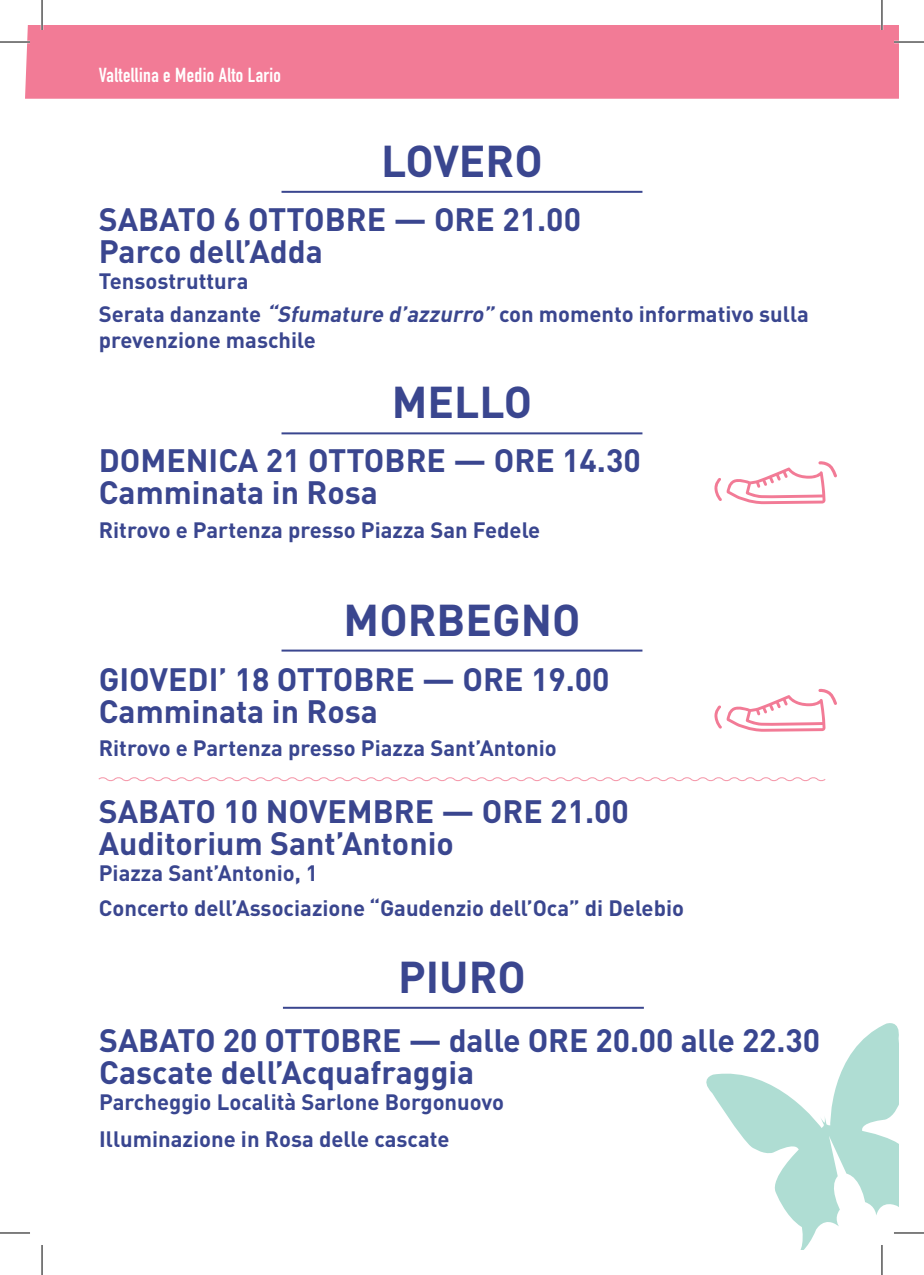
<style>
.page{position:relative;width:924px;height:1275px;background:#fff}
.page>*{position:absolute;margin:0;border:0;box-sizing:border-box;transform-origin:0 0}
.t1{font:700 44px "DIN";color:#3a468f}
.t2{font:700 32px/32px "DIN";color:#3a468f}
.t3{font:700 32px/32px "DIN";color:#394690}
.t4{font:700 22px/34.4px "DIN";color:#3a468f}
.t5{font:700 22px/37.2px "DIN";color:#394690}
.t6{font:700 20px "DIN Condensed";letter-spacing:.02em;color:#fff}
.s1{color:#394690}
.s2{font-style:italic}
</style>
<div class="page">
<div style="left:25px;top:25px;width:873px;height:74px;background:#f27b96"></div>
<hr style="left:281px;top:649px;width:361px;height:2px;background:#3a468f">
<hr style="left:281px;top:432px;width:361px;height:2px;background:#3a468f">
<hr style="left:281px;top:191px;width:361px;height:2px;background:#3a468f">
<hr style="left:283px;top:1006px;width:360px;height:2px;background:#3a468f">
<svg style="left:706px;top:1023px;width:192px;height:227px"></svg>
<svg style="left:714px;top:461px;width:122px;height:43px"></svg>
<svg style="left:714px;top:688px;width:122px;height:44px"></svg>
<svg style="left:98px;top:777px;width:728px;height:5px"></svg>
<hr style="left:0;top:41px;width:30px;height:2px;background:#fff">
<hr style="left:893px;top:41px;width:30px;height:2px;background:#fff">
<hr style="left:893px;top:1231px;width:30px;height:3px;background:#fff">
<hr style="left:41px;top:0;width:2px;height:30px;background:#fff">
<hr style="left:880px;top:0;width:2px;height:30px;background:#fff">
<hr style="left:880px;top:1245px;width:2px;height:30px;background:#fff">
<hr style="left:0;top:42px;width:30px;height:1px;background:#000">
<hr style="left:893px;top:42px;width:30px;height:1px;background:#000">
<hr style="left:0;top:1232px;width:30px;height:1px;background:#000">
<hr style="left:893px;top:1232px;width:30px;height:1px;background:#000">
<hr style="left:42px;top:0;width:1px;height:30px;background:#000">
<hr style="left:42px;top:1245px;width:1px;height:30px;background:#000">
<hr style="left:881px;top:0;width:1px;height:30px;background:#000">
<hr style="left:881px;top:1245px;width:1px;height:30px;background:#000">
<p class="t6" style="left:99px;top:61px;width:184px">Valtellina e Medio Alto Lario</p>
<h1 class="t1" style="left:381px;top:132px;width:163px">LOVERO</h1>
<h2 class="t2" style="left:99px;top:202px;width:483px">SABATO 6 OTTOBRE — ORE 21.00<br>Parco dell’Adda</h2>
<p class="t4" style="left:99px;top:263px;width:711px;line-height:32.8px"><span class="s1">Tensostruttura<br></span>Serata danzante <span class="s2">“Sfumature d’azzurro”</span> con momento informativo sulla</p>
<p class="t4" style="left:99px;top:322px;width:218px">prevenzione maschile</p>
<h1 class="t1" style="left:391px;top:374px;width:142px">MELLO</h1>
<h2 class="t2" style="left:99px;top:443px;width:543px">DOMENICA 21 OTTOBRE — ORE 14.30<br>Camminata in Rosa</h2>
<p class="t4" style="left:99px;top:512px;width:443px">Ritrovo e Partenza presso Piazza San Fedele</p>
<h1 class="t1" style="left:343px;top:591px;width:238px">MORBEGNO</h1>
<h2 class="t3" style="left:99px;top:662px;width:512px">GIOVEDI’ 18 OTTOBRE — ORE 19.00</h2>
<h2 class="t2" style="left:99px;top:694px;width:280px">Camminata in Rosa</h2>
<p class="t5" style="left:99px;top:729px;width:459px">Ritrovo e Partenza presso Piazza Sant’Antonio</p>
<h2 class="t2" style="left:99px;top:794px;width:531px">SABATO 10 NOVEMBRE — ORE 21.00<br>Auditorium Sant’Antonio</h2>
<p class="t4" style="left:99px;top:855px;width:586px">Piazza Sant’Antonio, 1<br>Concerto dell’Associazione “Gaudenzio dell’Oca” di Delebio</p>
<h1 class="t1" style="left:398px;top:948px;width:129px">PIURO</h1>
<h2 class="t3" style="left:99px;top:1023px;width:722px">SABATO 20 OTTOBRE — dalle ORE 20.00 alle 22.30<br>Cascate dell’Acquafraggia</h2>
<p class="t5" style="left:99px;top:1082px;width:406px">Parcheggio Località Sarlone Borgonuovo<br>Illuminazione in Rosa delle cascate</p>
</div>
